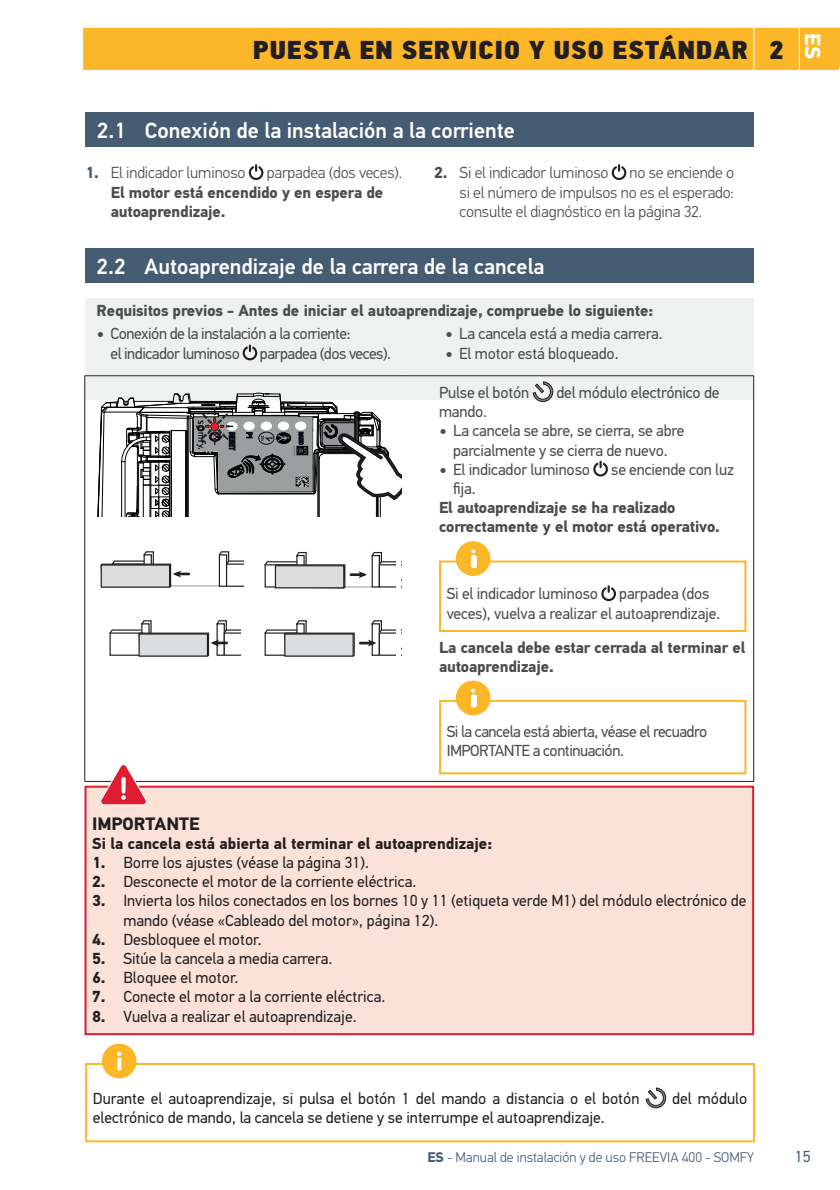
<style>
.page{position:relative;width:840px;height:1190px;background:#fff}
.page>*{position:absolute;margin:0;border:0;box-sizing:border-box;transform-origin:0 0}
.t1{font:26px "PF Din Text Cond Pro X Black";letter-spacing:.02em;color:#231f20;scale:1.1 1}
.t2{font:500 22px "PF Din Text Pro";color:#fff}
.t3{font:700 22px "PF Din Text Pro";color:#fff}
.t4{font:700 18px "PF Din Text Pro";color:#231f20}
.t5{font:16px/19.2px "PF Din Text Pro";color:#231f20}
.t6{font:16px/19.2px "PF Din Text Pro";letter-spacing:-.01em;color:#4b4c4d;text-align:center}
.t7{font:700 16px/19.2px "PF Din Text Pro";letter-spacing:-.01em;color:#4b4c4d}
.t8{font:300 16px/19.2px "PF Din Text Pro";letter-spacing:-.01em;color:#4b4c4d;text-align:justify}
.t9{font:16px/19.2px "PF Din Text Pro";letter-spacing:-.03em;color:#4b4c4d}
.t10{font:700 16px "PF Din Text Pro";color:#231f20}
.t11{font:16px "PF Din Text Pro";color:#465c73}
.t12{font:300 14px "PF Din Text Pro";color:#465c73}
.s1{font-weight:700}
.s2{font-weight:700;color:#465c73}
</style>
<div class="page">
<div style="left:85px;top:113px;width:669px;height:34px;background:#465c73"></div>
<svg style="left:611px;top:164px;width:16px;height:16px"></svg>
<svg style="left:248px;top:164px;width:16px;height:16px"></svg>
<div style="left:85px;top:249px;width:669px;height:34px;background:#465c73"></div>
<div style="left:85px;top:298px;width:669px;height:102px;background:#eff0f0"></div>
<svg style="left:242px;top:344px;width:16px;height:17px"></svg>
<hr style="left:85px;top:375px;width:320px;height:1px;background:#231f20">
<hr style="left:84px;top:376px;width:1px;height:405px;background:#231f20">
<hr style="left:405px;top:375px;width:349px;height:1px;background:#231f20">
<hr style="left:753px;top:376px;width:1px;height:405px;background:#231f20">
<hr style="left:85px;top:781px;width:320px;height:1px;background:#231f20">
<hr style="left:405px;top:781px;width:349px;height:1px;background:#231f20">
<hr style="left:155px;top:586px;width:69px;height:1px;background:#939598">
<svg style="left:100px;top:551px;width:89px;height:37px"></svg>
<svg style="left:109px;top:620px;width:287px;height:37px"></svg>
<svg style="left:218px;top:551px;width:178px;height:38px"></svg>
<svg style="left:97px;top:393px;width:305px;height:124px"></svg>
<div style="left:211px;top:423px;width:8px;height:8px;background:#ed1d26;border-radius:50%"></div>
<div style="left:210px;top:422px;width:9px;height:9px;border:1px solid #231f20;border-radius:50%"></div>
<svg style="left:532px;top:381px;width:22px;height:21px"></svg>
<svg style="left:593px;top:461px;width:15px;height:16px"></svg>
<svg style="left:601px;top:585px;width:15px;height:17px"></svg>
<div style="left:439px;top:561px;width:307px;height:71px;border:2px solid #fcb729"></div>
<svg style="left:454px;top:541px;width:38px;height:35px"></svg>
<div style="left:439px;top:700px;width:307px;height:74px;border:2px solid #fcb729"></div>
<svg style="left:454px;top:681px;width:38px;height:34px"></svg>
<svg style="left:645px;top:1087px;width:22px;height:22px"></svg>
<div style="left:85px;top:1063px;width:670px;height:79px;border:2px solid #fcb729"></div>
<svg style="left:100px;top:1044px;width:38px;height:34px"></svg>
<div style="left:86px;top:787px;width:667px;height:247px;background:#fbe2d9"></div>
<div style="left:85px;top:786px;width:669px;height:249px;border:2px solid #de1d32"></div>
<svg style="left:100px;top:765px;width:47px;height:40px"></svg>
<div style="left:83px;top:28px;width:756px;height:42px;background:#fcb729"></div>
<hr style="left:799px;top:28px;width:1px;height:42px;background:#fff">
<hr style="left:754px;top:28px;width:1px;height:42px;background:#fff">
<h1 class="t1" style="left:253px;top:34px;width:485px">PUESTA EN SERVICIO Y USO ESTÁNDAR 2</h1>
<h2 class="t3" style="left:821px;top:33px;width:27px;rotate:90deg">ES</h2>
<h2 class="t2" style="left:97px;top:122px;width:420px">2.1 Conexión de la instalación a la corriente</h2>
<p class="t8" style="left:434px;top:164px;width:176px"><span class="s1">2.</span> Si el indicador luminoso</p>
<p class="t8" style="left:85px;top:164px;width:162px"><span class="s2">1.</span> El indicador luminoso</p>
<p class="t8" style="left:267px;top:164px;width:137px">parpadea (dos veces).</p>
<p class="t7" style="left:111px;top:184px;width:274px">El motor está encendido y en espera de autoaprendizaje.</p>
<h2 class="t2" style="left:97px;top:258px;width:449px">2.2 Autoaprendizaje de la carrera de la cancela</h2>
<p class="t7" style="left:96px;top:302px;width:558px">Requisitos previos - Antes de iniciar el autoaprendizaje, compruebe lo siguiente:</p>
<p class="t9" style="left:110px;top:325px;width:282px;text-indent:-14px"><span class="s1">•</span> Conexión de la instalación a la corriente:<br>el indicador luminoso parpadea (dos veces).</p>
<p class="t6" style="left:445px;top:325px;width:219px"><span class="s1">•</span> La cancela está a media carrera.</p>
<p class="t8" style="left:460px;top:164px;width:276px;text-indent:170px">no se enciende o si el número de impulsos no es el esperado: consulte el diagnóstico en la página 32.</p>
<p class="t6" style="left:445px;top:345px;width:175px"><span class="s1">•</span> El motor está bloqueado.</p>
<p class="t6" style="left:439px;top:384px;width:92px">Pulse el botón</p>
<p class="t6" style="left:556px;top:384px;width:165px">del módulo electrónico de</p>
<p class="t6" style="left:439px;top:403px;width:50px">mando.</p>
<p class="t6" style="left:439px;top:422px;width:247px"><span class="s1">•</span> La cancela se abre, se cierra, se abre parcialmente y se cierra de nuevo.</p>
<p class="t6" style="left:439px;top:461px;width:152px"><span class="s1">•</span> El indicador luminoso</p>
<p class="t6" style="left:611px;top:461px;width:124px">se enciende con luz</p>
<p class="t6" style="left:453px;top:480px;width:24px">fija.</p>
<p class="t7" style="left:439px;top:499px;width:282px">El autoaprendizaje se ha realizado correctamente y el motor está operativo.</p>
<p class="t6" style="left:447px;top:585px;width:275px;text-align:left;text-indent:173px">parpadea (dos veces), vuelva a realizar el autoaprendizaje.</p>
<p class="t7" style="left:439px;top:639px;width:308px">La cancela debe estar cerrada al terminar el autoaprendizaje.</p>
<p class="t6" style="left:447px;top:585px;width:153px">Si el indicador luminoso</p>
<p class="t9" style="left:447px;top:723px;width:262px">Si la cancela está abierta, véase el recuadro<br>IMPORTANTE a continuación.</p>
<p class="t4" style="left:92px;top:817px;width:109px">IMPORTANTE</p>
<p class="t10" style="left:92px;top:837px;width:402px">Si la cancela está abierta al terminar el autoaprendizaje:</p>
<p class="t5" style="left:92px;top:854px;width:278px"><span class="s1">1.</span> Borre los ajustes (véase la página 31).</p>
<p class="t5" style="left:92px;top:873px;width:326px"><span class="s1">2.</span> Desconecte el motor de la corriente eléctrica.</p>
<p class="t5" style="left:123px;top:892px;width:625px;text-indent:-31px"><span class="s1">3.</span> Invierta los hilos conectados en los bornes 10 y 11 (etiqueta verde M1) del módulo electrónico de mando (véase «Cableado del motor», página 12).</p>
<p class="t5" style="left:92px;top:931px;width:171px"><span class="s1">4.</span> Desbloquee el motor.</p>
<p class="t5" style="left:92px;top:950px;width:242px"><span class="s1">5.</span> Sitúe la cancela a media carrera.</p>
<p class="t5" style="left:92px;top:969px;width:148px"><span class="s1">6.</span> Bloquee el motor.</p>
<p class="t5" style="left:92px;top:988px;width:295px"><span class="s1">7.</span> Conecte el motor a la corriente eléctrica.</p>
<p class="t5" style="left:92px;top:1007px;width:266px"><span class="s1">8.</span> Vuelva a realizar el autoaprendizaje.</p>
<p class="t5" style="left:93px;top:1090px;width:548px">Durante el autoaprendizaje, si pulsa el botón 1 del mando a distancia o el botón</p>
<p class="t5" style="left:672px;top:1090px;width:77px">del módulo</p>
<p class="t5" style="left:93px;top:1109px;width:514px">electrónico de mando, la cancela se detiene y se interrumpe el autoaprendizaje.</p>
<p class="t12" style="left:427px;top:1152px;width:328px"><span class="s1">ES</span> - Manual de instalación y de uso FREEVIA 400 - SOMFY</p>
<p class="t11" style="left:795px;top:1150px;width:17px">15</p>
</div>
